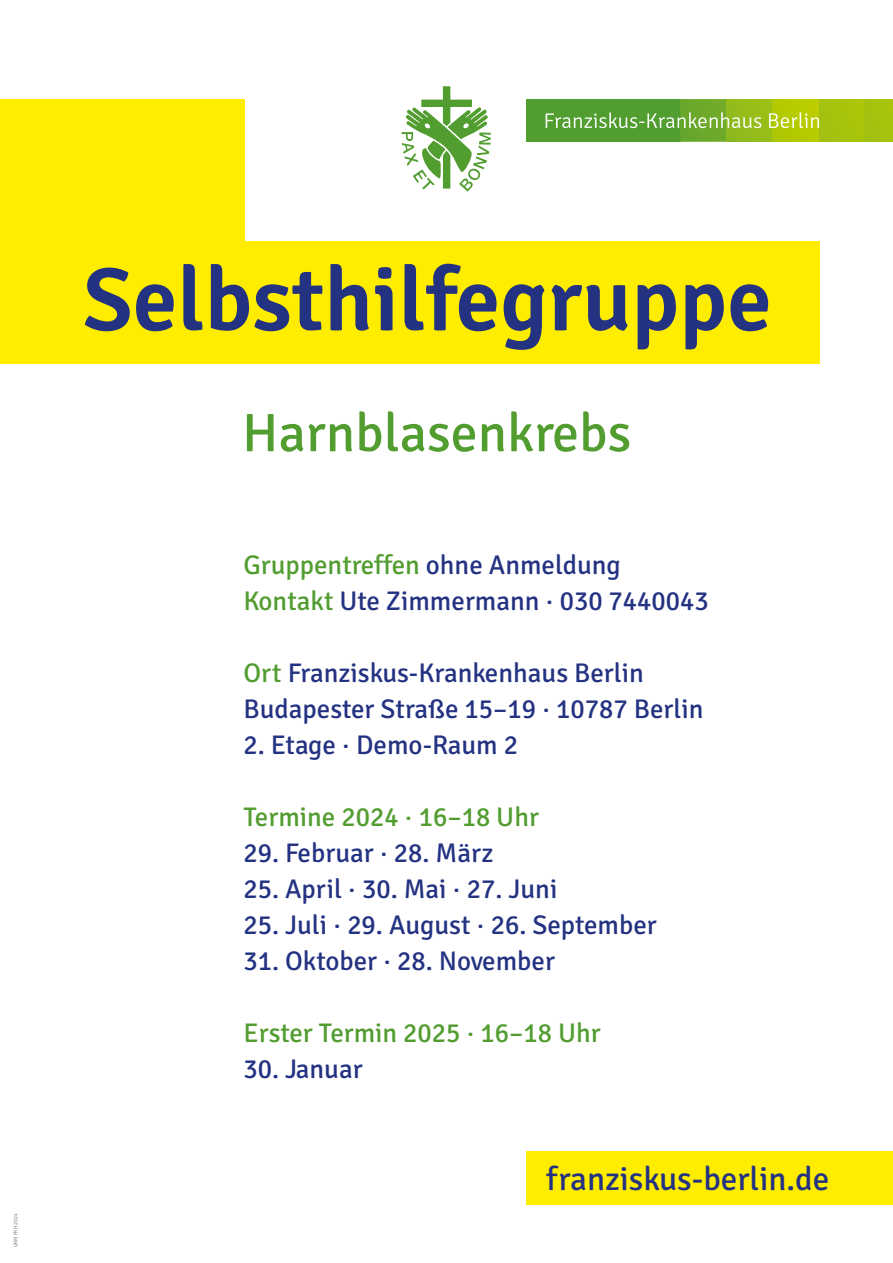
<style>
.page{position:relative;width:893px;height:1263px;background:#fff}
.page>*{position:absolute;margin:0;border:0;box-sizing:border-box;transform-origin:0 0}
.t1{font:600 89.7px "Signika";color:#243282}
.t2{font:54px "Signika";color:#529d30}
.t3{font:33.15px "Signika";color:#243282}
.t4{font:27px "Signika";color:#243282}
.t5{font:27px "Signika";color:#529d30}
.t6{font:300 5.4px "Signika";color:#6e6e6e}
.s1{color:#243282}
.s2{color:#529d30}
</style>
<div class="page">
<div style="left:0;top:241px;width:819px;height:123px;background:#ffed00"></div>
<div style="left:0;top:100px;width:245px;height:243px;background:#ffed00"></div>
<svg style="left:402px;top:86px;width:89px;height:106px"></svg>
<div style="left:526px;top:99px;width:154px;height:43px;background:#529d30"></div>
<img style="left:680px;top:99px;width:46px;height:43px">
<img style="left:726px;top:99px;width:138px;height:43px">
<svg style="left:546px;top:112px;width:273px;height:16px"></svg>
<img style="left:864px;top:99px;width:29px;height:43px">
<div style="left:526px;top:1151px;width:367px;height:53px;background:#ffed00"></div>
<p class="t6" style="left:13px;top:1247px;width:36px;rotate:-90deg">UKM FKH 2024</p>
<p class="t1" style="left:83px;top:247px;width:690px">Selbsthilfegruppe</p>
<p class="t2" style="left:242px;top:402px;width:391px">Harnblasenkrebs</p>
<p class="t5" style="left:243px;top:550px;width:379px">Gruppentreffen <span class="s1">ohne Anmeldung</span></p>
<p class="t4" style="left:243px;top:586px;width:467px"><span class="s2">Kontakt</span> Ute Zimmermann · 030 7440043</p>
<p class="t4" style="left:243px;top:658px;width:402px"><span class="s2">Ort</span> Franziskus-Krankenhaus Berlin</p>
<p class="t4" style="left:243px;top:694px;width:462px">Budapester Straße 15–19 · 10787 Berlin</p>
<p class="t4" style="left:243px;top:730px;width:276px">2. Etage · Demo-Raum 2</p>
<p class="t5" style="left:243px;top:802px;width:297px">Termine 2024 · 16–18 Uhr</p>
<p class="t4" style="left:243px;top:838px;width:251px">29. Februar · 28. März</p>
<p class="t4" style="left:243px;top:874px;width:315px">25. April · 30. Mai · 27. Juni</p>
<p class="t4" style="left:243px;top:910px;width:415px">25. Juli · 29. August · 26. September</p>
<p class="t4" style="left:243px;top:946px;width:313px">31. Oktober · 28. November</p>
<p class="t5" style="left:243px;top:1018px;width:359px">Erster Termin 2025 · 16–18 Uhr</p>
<p class="t4" style="left:243px;top:1054px;width:121px">30. Januar</p>
<p class="t3" style="left:546px;top:1160px;width:285px">franziskus-berlin.de</p>
</div>
